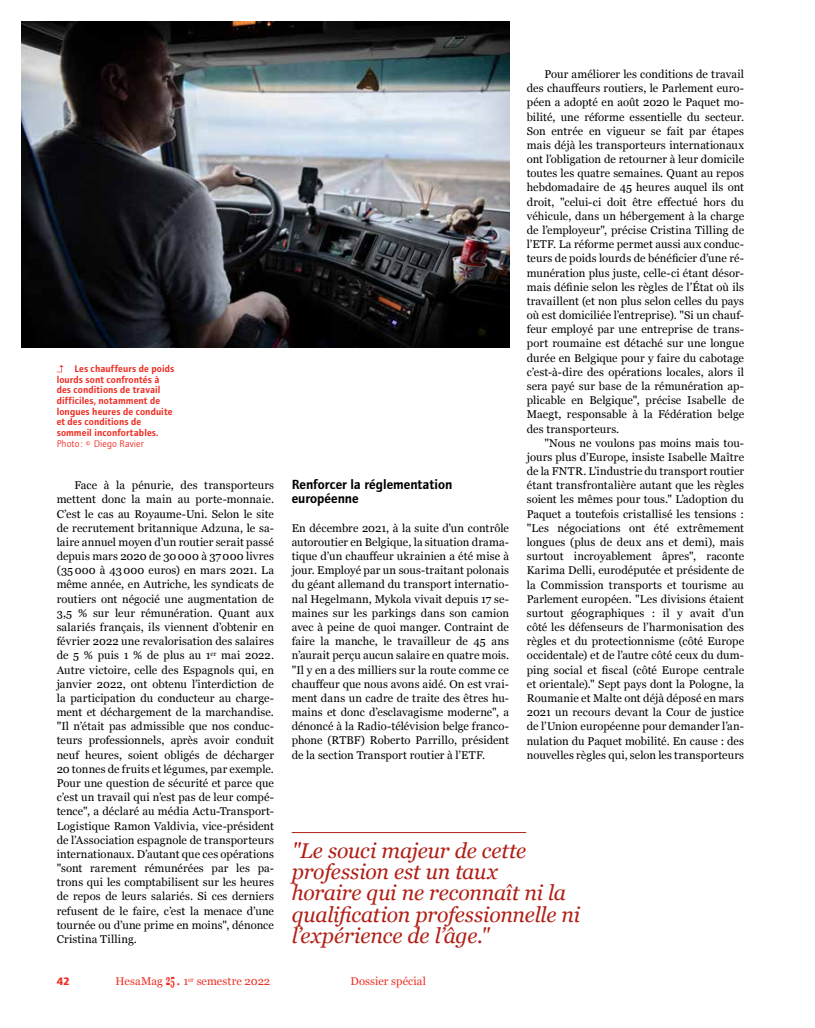
<style>
.page{position:relative;width:815px;height:1028px;background:#fff}
.page>*{position:absolute;margin:0;border:0;box-sizing:border-box;transform-origin:0 0}
.t1{font:italic 21.25px/21.2px "Georgia";letter-spacing:-.01em;color:#b11f16}
.t2{font:13.75px/14.1px "etui Foundry Journal Demi";color:#000}
.t3{font:11.25px/14.1px "Georgia";letter-spacing:.01em;color:#000;text-align:justify}
.t4{font:11.25px "Georgia";letter-spacing:.01em;color:#ee2e24}
.t5{font:11.25px "etui Foundry Journal bold";color:#ee2e24}
.t6{font:10px/10.6px "etui Foundry Journal Demi";letter-spacing:.01em;color:#ee2e24}
.t7{font:10px "etui Foundry Journal book";letter-spacing:.01em;color:#ee2e24}
.t8{font:6.5px "Georgia";color:#ee2e24}
.s1{font-weight:700;font-size:14.88px}
.s2{font-size:15px}
</style>
<div class="page">
<hr style="left:292px;top:832px;width:234px;height:1px;background:#b11f16">
<img style="left:21px;top:21px;width:488px;height:326px">
<svg style="left:57px;top:365px;width:6px;height:7px"></svg>
<p class="t3" style="left:527px;top:67px;width:219px;text-indent:18px">Pour améliorer les conditions de travail des chauffeurs routiers, le Parlement euro&shy;péen a adopté en août 2020 le Paquet mo&shy;bilité, une réforme essentielle du secteur.<br>Son entrée en vigueur se fait par étapes mais déjà les transporteurs internationaux ont l’obligation de retourner à leur domicile toutes les quatre semaines. Quant au repos hebdomadaire de 45 heures auquel ils ont droit, "celui-ci doit être effectué hors du véhicule, dans un hébergement à la charge de l’employeur", précise Cristina Tilling de l’ETF. La réforme permet aussi aux conduc&shy;teurs de poids lourds de bénéficier d’une ré&shy;munération plus juste, celle-ci étant désor&shy;mais définie selon les règles de l’État où ils travaillent (et non plus selon celles du pays où est domiciliée l’entreprise). "Si un chauf&shy;feur employé par une entreprise de trans&shy;port roumaine est détaché sur une longue durée en Belgique pour y faire du cabotage c’est-à-dire des opérations locales, alors il sera payé sur base de la rémunération ap&shy;plicable en Belgique", précise Isabelle de Maegt, responsable à la Fédération belge des transporteurs.</p>
<p class="t3" style="left:527px;top:435px;width:219px;text-indent:18px">"Nous ne voulons pas moins mais tou&shy;jours plus d’Europe, insiste Isabelle Maître de la FNTR. L’industrie du transport routier étant transfrontalière autant que les règles soient les mêmes pour tous." L’adoption du Paquet a toutefois cristallisé les tensions : "Les négociations ont été extrêmement longues (plus de deux ans et demi), mais surtout incroyablement âpres", raconte Karima Delli, eurodéputée et présidente de la Commission transports et tourisme au Parlement européen. "Les divisions étaient surtout géographiques : il y avait d’un côté les défenseurs de l’harmonisation des règles et du protectionnisme (côté Europe occidentale) et de l’autre côté ceux du dum&shy;ping social et fiscal (côté Europe centrale et orientale)." Sept pays dont la Pologne, la Roumanie et Malte ont déjà déposé en mars 2021 un recours devant la Cour de justice de l’Union européenne pour demander l’an&shy;nulation du Paquet mobilité. En cause : des nouvelles règles qui, selon les transporteurs</p>
<p class="t6" style="left:57px;top:363px;width:119px;text-indent:18px">Les chauffeurs de poids lourds sont confrontés à des conditions de travail difficiles, notamment de longues heures de conduite et des conditions de sommeil inconfortables.</p>
<p class="t7" style="left:57px;top:438px;width:88px">Photo : © Diego Ravier</p>
<p class="t3" style="left:57px;top:478px;width:219px;text-indent:18px">Face à la pénurie, des transporteurs mettent donc la main au porte-monnaie.<br>C’est le cas au Royaume-Uni. Selon le site de recrutement britannique Adzuna, le sa&shy;laire annuel moyen d’un routier serait passé depuis mars 2020 de 30000 à 37000 livres (35000 à 43000 euros) en mars 2021. La même année, en Autriche, les syndicats de routiers ont négocié une augmentation de 3,5 % sur leur rémunération. Quant aux salariés français, ils viennent d’obtenir en février 2022 une revalorisation des salaires de 5 % puis 1 % de plus au 1<sup>er</sup> mai 2022.<br>Autre victoire, celle des Espagnols qui, en janvier 2022, ont obtenu l’interdiction de la participation du conducteur au charge&shy;ment et déchargement de la marchandise. "Il n’était pas admissible que nos conduc&shy;teurs professionnels, après avoir conduit neuf heures, soient obligés de décharger 20 tonnes de fruits et légumes, par exemple.<br>Pour une question de sécurité et parce que c’est un travail qui n’est pas de leur compé&shy;tence", a déclaré au média Actu-Transport-Logistique Ramon Valdivia, vice-président de l’Association espagnole de transporteurs internationaux. D’autant que ces opérations "sont rarement rémunérées par les pa&shy;trons qui les comptabilisent sur les heures de repos de leurs salariés. Si ces derniers refusent de le faire, c’est la menace d’une tournée ou d’une prime en moins", dénonce Cristina Tilling.</p>
<p class="t2" style="left:292px;top:477px;width:162px">Renforcer la réglementation européenne</p>
<p class="t3" style="left:292px;top:520px;width:219px">En décembre 2021, à la suite d’un contrôle autoroutier en Belgique, la situation drama&shy;tique d’un chauffeur ukrainien a été mise à jour. Employé par un sous-traitant polonais du géant allemand du transport internatio&shy;nal Hegelmann, Mykola vivait depuis 17 se&shy;maines sur les parkings dans son camion avec à peine de quoi manger. Contraint de faire la manche, le travailleur de 45 ans n’aurait perçu aucun salaire en quatre mois. "Il y en a des milliers sur la route comme ce chauffeur que nous avons aidé. On est vrai&shy;ment dans un cadre de traite des êtres hu&shy;mains et donc d’esclavagisme moderne", a dénoncé à la Radio-télévision belge franco&shy;phone (RTBF) Roberto Parrillo, président de la section Transport routier à l’ETF.</p>
<h1 class="t1" style="left:292px;top:839px;width:290px">"Le souci majeur de cette profession est un taux<br>horaire qui ne reconnaît ni la qualification professionnelle ni l’expérience de l’âge."</h1>
<p class="t4" style="left:115px;top:973px;width:74px">HesaMag <span class="s1">25</span> <span class="s2">.</span> 1</p>
<p class="t4" style="left:350px;top:973px;width:77px">Dossier spécial</p>
<p class="t5" style="left:57px;top:975px;width:15px">42</p>
<p class="t4" style="left:197px;top:973px;width:75px">semestre 2022</p>
<p class="t8" style="left:188px;top:974px;width:7px">er</p>
</div>
